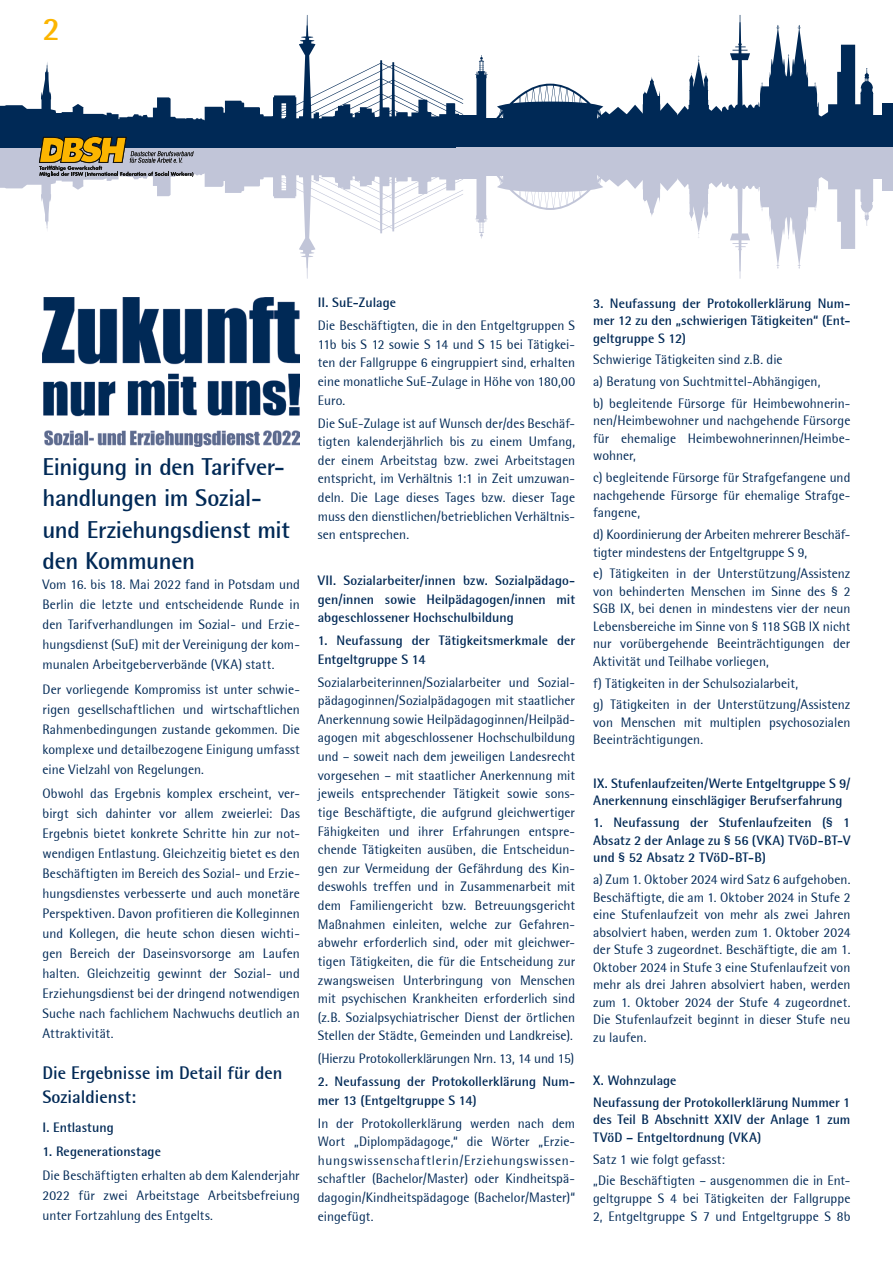
<style>
.page{position:relative;width:893px;height:1263px;background:#fff}
.page>*{position:absolute;margin:0;border:0;box-sizing:border-box;transform-origin:0 0}
.t1{font:700 33px "Rotis Semi Sans";color:#fcb500}
.t2{font:700 24px/31.5px "Rotis Semi Sans";letter-spacing:-.015em;color:#002956}
.t3{font:700 18px/24.3px "Rotis Semi Sans";color:#002956}
.t4{font:13.5px/18.6px "Rotis Semi Sans";letter-spacing:.005em;color:#002956;text-align:justify}
.t5{font:700 13.5px/17.5px "Rotis Semi Sans";color:#002956}
</style>
<div class="page">
<svg style="left:0;top:177px;width:463px;height:102px"></svg>
<svg style="left:475px;top:164px;width:399px;height:115px"></svg>
<div style="left:863px;top:158px;width:25px;height:21px;background:#c1c5d8"></div>
<div style="left:882px;top:158px;width:11px;height:33px;background:#c1c5d8"></div>
<div style="left:457px;top:158px;width:24px;height:21px;background:#c1c5d8"></div>
<div style="left:468px;top:158px;width:42px;height:18px;background:#c1c5d8"></div>
<div style="left:457px;top:147px;width:436px;height:17px;background:#c1c5d8"></div>
<svg style="left:475px;top:15px;width:399px;height:114px"></svg>
<div style="left:863px;top:115px;width:25px;height:20px;background:#002956"></div>
<div style="left:882px;top:103px;width:11px;height:32px;background:#002956"></div>
<div style="left:457px;top:115px;width:24px;height:20px;background:#002956"></div>
<div style="left:468px;top:118px;width:42px;height:17px;background:#002956"></div>
<div style="left:457px;top:129px;width:436px;height:18px;background:#002956"></div>
<svg style="left:0;top:15px;width:463px;height:162px"></svg>
<img style="left:43px;top:298px;width:257px;height:149px">
<h1 class="t1" style="left:43px;top:9px;width:19px">2</h1>
<h2 class="t2" style="left:43px;top:450px;width:249px">Einigung in den Tarifver&shy;handlungen im Sozial&shy;und Erziehungsdienst mit den Kommunen</h2>
<p class="t4" style="left:43px;top:575px;width:259px;line-height:20px">Vom 16. bis 18. Mai 2022 fand in Potsdam und Berlin die letzte und entscheidende Runde in den Tarifverhandlungen im Sozial- und Erzie&shy;hungsdienst (SuE) mit der Vereinigung der kom&shy;munalen Arbeitgeberverbände (VKA) statt.</p>
<p class="t4" style="left:43px;top:679px;width:259px;line-height:20px">Der vorliegende Kompromiss ist unter schwie&shy;rigen gesellschaftlichen und wirtschaftlichen Rahmenbedingungen zustande gekommen. Die komplexe und detailbezogene Einigung umfasst eine Vielzahl von Regelungen.</p>
<p class="t4" style="left:43px;top:783px;width:259px;line-height:20px">Obwohl das Ergebnis komplex erscheint, ver&shy;birgt sich dahinter vor allem zweierlei: Das Ergebnis bietet konkrete Schritte hin zur not&shy;wendigen Entlastung. Gleichzeitig bietet es den Beschäftigten im Bereich des Sozial- und Erzie&shy;hungsdienstes verbesserte und auch monetäre Perspektiven. Davon profitieren die Kolleginnen und Kollegen, die heute schon diesen wichti&shy;gen Bereich der Daseinsvorsorge am Laufen halten. Gleichzeitig gewinnt der Sozial- und Erziehungsdienst bei der dringend notwendigen Suche nach fachlichem Nachwuchs deutlich an Attraktivität.</p>
<h3 class="t3" style="left:43px;top:1060px;width:241px">Die Ergebnisse im Detail für den<br>Sozialdienst:</h3>
<p class="t5" style="left:43px;top:1118px;width:73px">I. Entlastung</p>
<p class="t5" style="left:43px;top:1143px;width:120px">1. Regenerationstage</p>
<p class="t4" style="left:43px;top:1166px;width:259px;line-height:20px">Die Beschäftigten erhalten ab dem Kalenderjahr 2022 für zwei Arbeitstage Arbeitsbefreiung unter Fortzahlung des Entgelts.</p>
<p class="t5" style="left:318px;top:294px;width:80px">II. SuE-Zulage</p>
<p class="t4" style="left:318px;top:316px;width:259px">Die Beschäftigten, die in den Entgeltgruppen S 11b bis S 12 sowie S 14 und S 15 bei Tätigkei&shy;ten der Fallgruppe 6 eingruppiert sind, erhalten eine monatliche SuE-Zulage in Höhe von 180,00<br>Euro.</p>
<p class="t4" style="left:318px;top:414px;width:259px">Die SuE-Zulage ist auf Wunsch der/des Beschäf&shy;tigten kalenderjährlich bis zu einem Umfang, der einem Arbeitstag bzw. zwei Arbeitstagen entspricht, im Verhältnis 1:1 in Zeit umzuwan&shy;deln. Die Lage dieses Tages bzw. dieser Tage muss den dienstlichen/betrieblichen Verhältnis&shy;sen entsprechen.</p>
<p class="t5" style="left:318px;top:571px;width:259px;line-height:18.6px;text-align:justify">VII. Sozialarbeiter/innen bzw. Sozialpädago&shy;gen/innen sowie Heilpädagogen/innen mit abgeschlossener Hochschulbildung</p>
<p class="t5" style="left:318px;top:631px;width:259px;line-height:18.6px">1. Neufassung der Tätigkeitsmerkmale der<br>Entgeltgruppe S 14</p>
<p class="t4" style="left:318px;top:673px;width:259px">Sozialarbeiterinnen/Sozialarbeiter und Sozial&shy;pädagoginnen/Sozialpädagogen mit staatlicher Anerkennung sowie Heilpädagoginnen/Heilpäd&shy;agogen mit abgeschlossener Hochschulbildung und – soweit nach dem jeweiligen Landesrecht vorgesehen – mit staatlicher Anerkennung mit jeweils entsprechender Tätigkeit sowie sons&shy;tige Beschäftigte, die aufgrund gleichwertiger Fähigkeiten und ihrer Erfahrungen entspre&shy;chende Tätigkeiten ausüben, die Entscheidun&shy;gen zur Vermeidung der Gefährdung des Kin&shy;deswohls treffen und in Zusammenarbeit mit dem Familiengericht bzw. Betreuungsgericht Maßnahmen einleiten, welche zur Gefahren&shy;abwehr erforderlich sind, oder mit gleichwer&shy;tigen Tätigkeiten, die für die Entscheidung zur zwangsweisen Unterbringung von Menschen mit psychischen Krankheiten erforderlich sind (z.B. Sozialpsychiatrischer Dienst der örtlichen Stellen der Städte, Gemeinden und Landkreise).</p>
<p class="t4" style="left:318px;top:1049px;width:258px">(Hierzu Protokollerklärungen Nrn. 13, 14 und 15)</p>
<p class="t5" style="left:318px;top:1072px;width:259px;line-height:18.6px">2. Neufassung der Protokollerklärung Num&shy;mer 13 (Entgeltgruppe S 14)</p>
<p class="t4" style="left:318px;top:1113px;width:259px">In der Protokollerklärung werden nach dem Wort „Diplompädagoge,“ die Wörter „Erzie&shy;hungswissenschaftlerin/Erziehungswissen&shy;schaftler (Bachelor/Master) oder Kindheitspä&shy;dagogin/Kindheitspädagoge (Bachelor/Master)“ eingefügt.</p>
<p class="t5" style="left:593px;top:294px;width:259px;text-align:justify">3. Neufassung der Protokollerklärung Num&shy;mer 12 zu den „schwierigen Tätigkeiten“ (Ent&shy;geltgruppe S 12)</p>
<p class="t4" style="left:593px;top:349px;width:259px;line-height:21.8px;text-align:left">Schwierige Tätigkeiten sind z.B. die<br>a) Beratung von Suchtmittel-Abhängigen,<br>b) begleitende Fürsorge für Heimbewohnerin-</p>
<p class="t4" style="left:593px;top:412px;width:259px;line-height:17.5px">nen/Heimbewohner und nachgehende Fürsorge für ehemalige Heimbewohnerinnen/Heimbe&shy;wohner,</p>
<p class="t4" style="left:593px;top:469px;width:259px;line-height:17.5px">c) begleitende Fürsorge für Strafgefangene und nachgehende Fürsorge für ehemalige Strafge&shy;fangene,</p>
<p class="t4" style="left:593px;top:525px;width:259px;line-height:17.5px">d) Koordinierung der Arbeiten mehrerer Beschäf&shy;tigter mindestens der Entgeltgruppe S 9,</p>
<p class="t4" style="left:593px;top:565px;width:259px;line-height:17.5px">e) Tätigkeiten in der Unterstützung/Assistenz von behinderten Menschen im Sinne des § 2<br>SGB IX, bei denen in mindestens vier der neun Lebensbereiche im Sinne von § 118 SGB IX nicht nur vorübergehende Beeinträchtigungen der Aktivität und Teilhabe vorliegen,</p>
<p class="t4" style="left:593px;top:672px;width:259px;line-height:21.8px">f) Tätigkeiten in der Schulsozialarbeit,<br>g) Tätigkeiten in der Unterstützung/Assistenz</p>
<p class="t4" style="left:593px;top:713px;width:259px;line-height:17.5px">von Menschen mit multiplen psychosozialen<br>Beeinträchtigungen.</p>
<p class="t5" style="left:593px;top:774px;width:259px">IX. Stufenlaufzeiten/Werte Entgeltgruppe S 9/<br>Anerkennung einschlägiger Berufserfahrung</p>
<p class="t5" style="left:593px;top:814px;width:259px;text-align:justify">1. Neufassung der Stufenlaufzeiten (§ 1<br>Absatz 2 der Anlage zu § 56 (VKA) TVöD-BT-V und § 52 Absatz 2 TVöD-BT-B)</p>
<p class="t4" style="left:593px;top:870px;width:259px;line-height:17.5px">a) Zum 1. Oktober 2024 wird Satz 6 aufgehoben.<br>Beschäftigte, die am 1. Oktober 2024 in Stufe 2 eine Stufenlaufzeit von mehr als zwei Jahren absolviert haben, werden zum 1. Oktober 2024 der Stufe 3 zugeordnet. Beschäftigte, die am 1.<br>Oktober 2024 in Stufe 3 eine Stufenlaufzeit von mehr als drei Jahren absolviert haben, werden zum 1. Oktober 2024 der Stufe 4 zugeordnet.<br>Die Stufenlaufzeit beginnt in dieser Stufe neu zu laufen.</p>
<p class="t5" style="left:593px;top:1069px;width:259px;line-height:21.8px">X. Wohnzulage<br>Neufassung der Protokollerklärung Nummer 1</p>
<p class="t5" style="left:593px;top:1111px;width:259px">des Teil B Abschnitt XXIV der Anlage 1 zum<br>TVöD – Entgeltordnung (VKA)</p>
<p class="t4" style="left:593px;top:1148px;width:259px;line-height:21.8px">Satz 1 wie folgt gefasst:<br>„Die Beschäftigten – ausgenommen die in Ent-</p>
<p class="t4" style="left:593px;top:1189px;width:259px;line-height:17.5px">geltgruppe S 4 bei Tätigkeiten der Fallgruppe<br>2, Entgeltgruppe S 7 und Entgeltgruppe S 8b</p>
</div>
